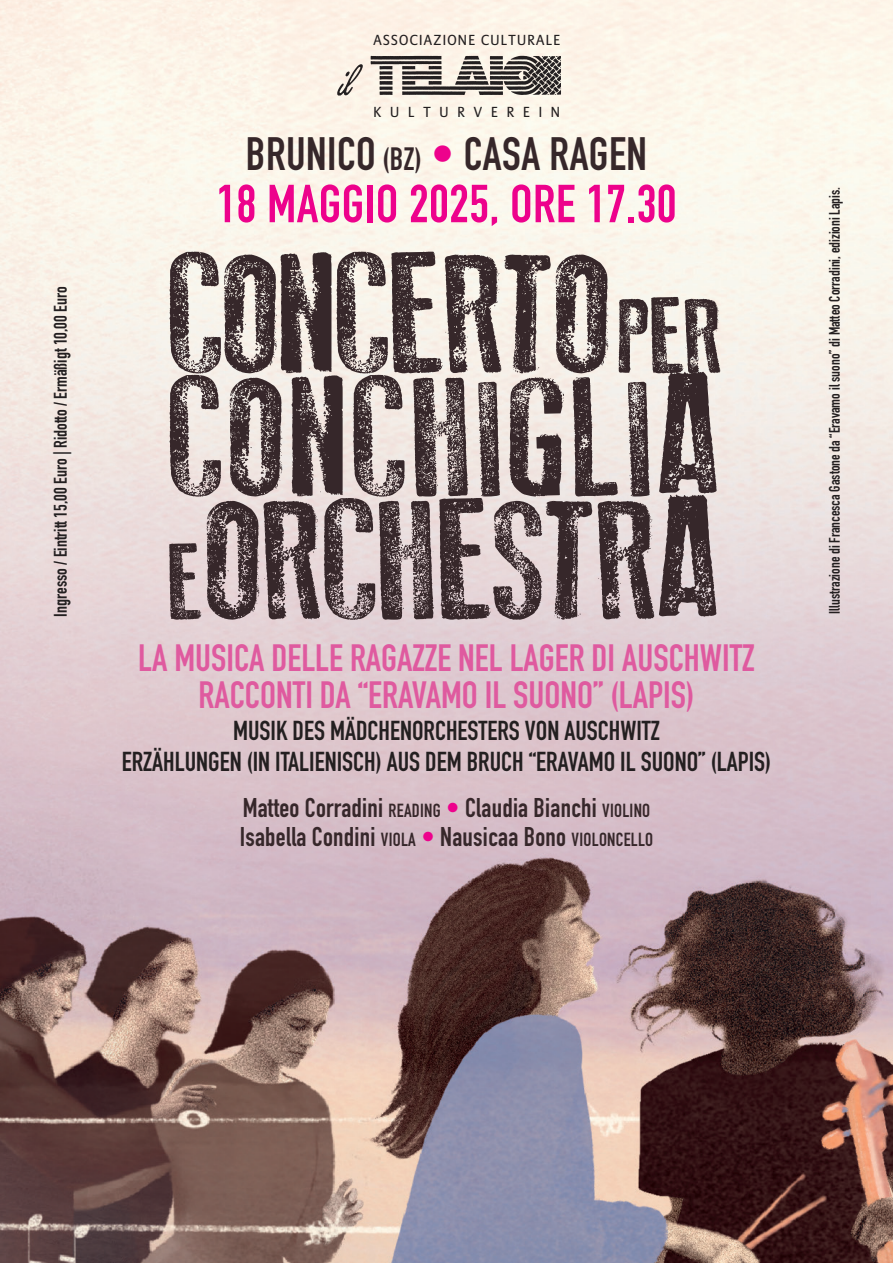
<style>
.page{position:relative;width:893px;height:1263px;background:#fff}
.page>*{position:absolute;margin:0;border:0;box-sizing:border-box;transform-origin:0 0}
.t1{font:169.05px/123.1px "Old Press";letter-spacing:-.015em;color:#36272a;text-align:justify}
.t2{font:700 52.65px "DIN Condensed";letter-spacing:.01em;color:#ed028c}
.t3{font:700 46.05px "DIN Condensed";letter-spacing:.01em;color:#36272a}
.t4{font:700 37.5px/37.5px "DIN Condensed";color:#df5a9f;text-align:center}
.t5{font:700 27px/31.5px "DIN Condensed";color:#231f20;text-align:center}
.t6{font:700 26.7px/29.4px "DIN Condensed";letter-spacing:.01em;color:#36272a}
.t7{font:700 18px "DIN Condensed";color:#231f20}
.t8{font:700 15px "DIN Condensed";color:#231f20}
.t9{font:14.4px "Allianz Sans";letter-spacing:.09em;color:#231f20}
.t10{font:14.4px "Allianz Sans";letter-spacing:.615em;color:#231f20}
.s1{font-size:31.8px}
.s2{color:#ed028c}
.s3{font-size:106.05px}
.s4{font-size:18.75px}
</style>
<div class="page">
<img style="left:0;top:0;width:893px;height:1263px">
<img style="left:336px;top:54px;width:226px;height:43px">
<p class="t7" style="left:48px;top:617px;width:331px;rotate:-90deg">Ingresso / Eintritt 15,00 Euro | Ridotto / Ermäßigt 10,00 Euro</p>
<p class="t9" style="left:373px;top:31px;width:188px">ASSOCIAZIONE CULTURALE</p>
<p class="t10" style="left:373px;top:103px;width:188px">KULTURVEREIN</p>
<h3 class="t3" style="left:246px;top:123px;width:403px">BRUNICO <span class="s1">(BZ)</span> <span class="s2">•</span> CASA RAGEN</h3>
<h2 class="t2" style="left:217px;top:168px;width:461px">18 MAGGIO 2025, ORE 17.30</h2>
<h1 class="t1" style="left:169px;top:253px;width:556px">CONCERTO <span class="s3">PER </span>CONCHIGLIA <span class="s3">E</span> ORCHESTRA</h1>
<h3 class="t4" style="left:138px;top:639px;width:618px">LA MUSICA DELLE RAGAZZE NEL LAGER DI AUSCHWITZ<br>RACCONTI DA “ERAVAMO IL SUONO” (LAPIS)</h3>
<p class="t5" style="left:122px;top:715px;width:651px">MUSIK DES MÄDCHENORCHESTERS VON AUSCHWITZ<br>ERZÄHLUNGEN (IN ITALIENISCH) AUS DEM BRUCH “ERAVAMO IL SUONO” (LAPIS)</p>
<p class="t6" style="left:240px;top:792px;width:415px">Matteo Corradini <span class="s4">READING</span> <span class="s2">•</span> Claudia Bianchi <span class="s4">VIOLINO<br></span>Isabella Condini <span class="s4">VIOLA</span> <span class="s2">•</span> Nausicaa Bono <span class="s4">VIOLONCELLO</span></p>
<p class="t8" style="left:824px;top:614px;width:428px;rotate:-90deg">Illustrazione di Francesca Gastone da “Eravamo il suono” di Matteo Corradini, edizioni Lapis.</p>
</div>
